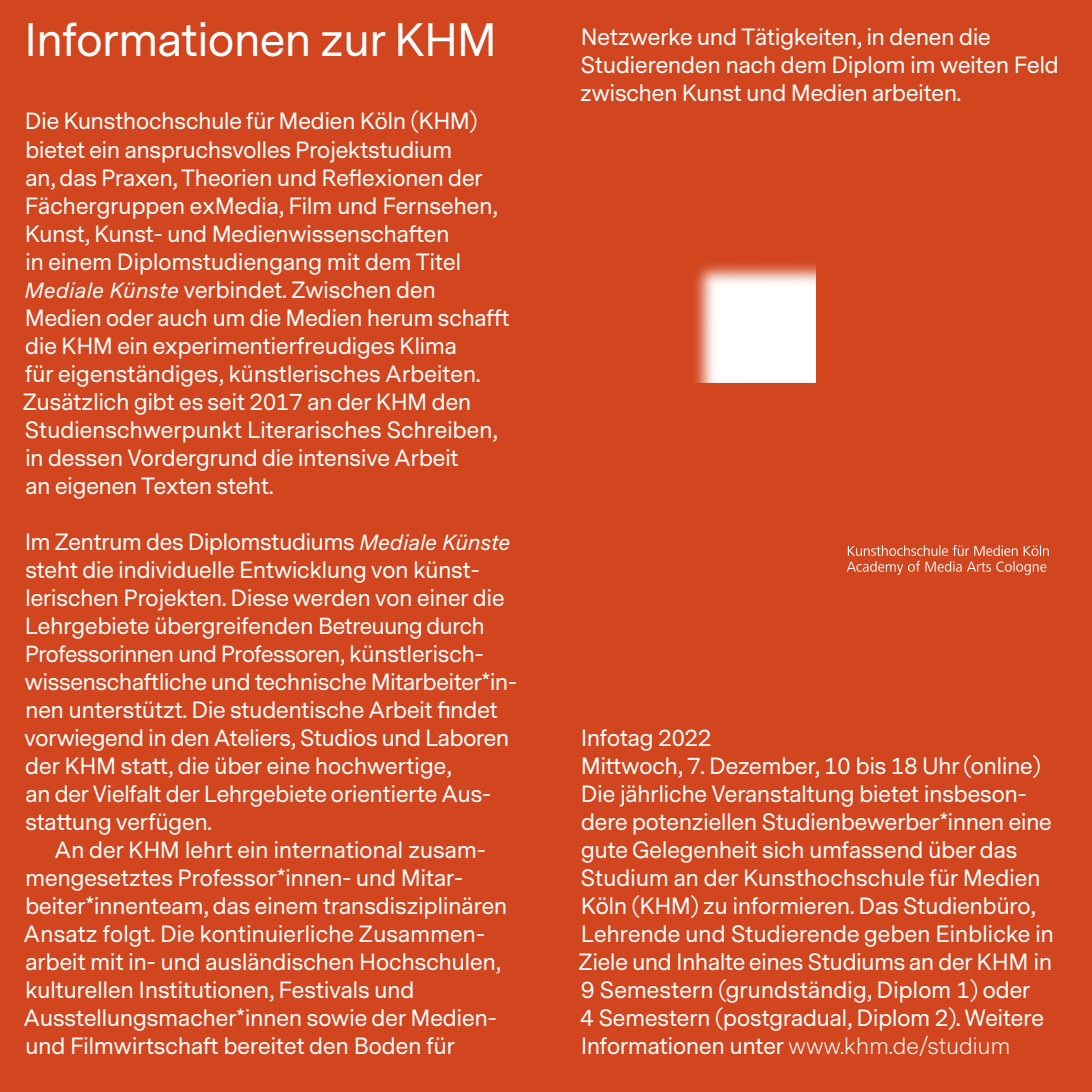
<style>
.page{position:relative;width:1092px;height:1092px;background:#fff}
.page>*{position:absolute;margin:0;border:0;box-sizing:border-box;transform-origin:0 0}
.Messina_25_20{font:43.75px "Messina Sans";color:#fff}
.Messina_25_20-2{font:21.88px/28px "Messina Sans";letter-spacing:.005em;color:#fff}
.Messina_12_5_16_left{font:21.88px/28px "Messina Sans";color:#fff}
.Messina_25_20-3{font:21.7px "Messina Sans";letter-spacing:-.015em;color:#fff}
.s1{font-style:italic}
.s2{font-size:21.7px}
.s3{font-size:21.88px}
.s4{font-weight:300}
</style>
<div class="page">
<div style="left:0;top:0;width:1091px;height:1091px;background:#d1461f"></div>
<img style="left:694px;top:264px;width:121px;height:118px">
<svg style="left:846px;top:545px;width:202px;height:29px"></svg>
<p class="Messina_25_20" style="left:25px;top:11px;width:473px">Informationen zur KHM</p>
<p class="Messina_25_20-2" style="left:580px;top:24px;width:480px">Netzwerke und Tätigkeiten, in denen die<br>Studierenden nach dem Diplom im weiten Feld zwischen Kunst und Medien arbeiten.</p>
<p class="Messina_25_20-2" style="left:22px;top:108px;width:489px">Die Kunsthochschule für Medien Köln (KHM) bietet ein anspruchsvolles Projektstudium<br>an, das Praxen, Theorien und Reflexionen der Fächergruppen exMedia, Film und Fernsehen, Kunst, Kunst- und Medienwissenschaften<br>in einem Diplomstudiengang mit dem Titel <span class="s1">Mediale Künste</span> verbindet. Zwischen den Medien oder auch um die Medien herum schafft die KHM ein experimentierfreudiges Klima<br>für eigenständiges, künstlerisches Arbeiten.<br>Zusätzlich gibt es seit 2017 an der KHM den Studienschwerpunkt Literarisches Schreiben, in dessen Vordergrund die intensive Arbeit<br>an eigenen Texten steht.</p>
<p class="Messina_25_20-2" style="left:25px;top:528px;width:487px">Im Zentrum des Diplomstudiums <span class="s1">Mediale Künste </span>steht die individuelle Entwicklung von künst&shy;lerischen Projekten. Diese werden von einer die Lehrgebiete übergreifenden <span class="s2">Betreuung durch</span></p>
<p class="Messina_25_20-3" style="left:25px;top:639px;width:460px">Professorinnen und Professoren<span class="s3">, künstlerisch-</span></p>
<p class="Messina_25_20-2" style="left:25px;top:668px;width:494px">wissenschaftliche und technische Mitarbeiter*in&shy;nen unterstützt. Die studentische Arbeit findet vorwiegend in den Ateliers, Studios und Laboren der KHM statt, die über eine hochwertige,<br>an der Vielfalt der Lehrgebiete orientierte Aus&shy;stattung verfügen.</p>
<p class="Messina_25_20-2" style="left:24px;top:836px;width:485px;text-indent:31px">An der KHM lehrt ein international zusam&shy;mengesetztes Professor*innen- und Mitar&shy;beiter*innenteam, das einem transdisziplinären Ansatz folgt. Die kontinuierliche Zusammen&shy;arbeit mit in- und ausländischen Hochschulen, kulturellen Institutionen, Festivals und Ausstellungsmacher*innen sowie der Medien&shy;und Filmwirtschaft bereitet den Boden für</p>
<p class="Messina_12_5_16_left" style="left:581px;top:724px;width:461px">Infotag 2022<br>Mittwoch, 7. Dezember, 10 bis 18 Uhr (online)</p>
<p class="Messina_12_5_16_left" style="left:578px;top:780px;width:477px">Die jährliche Veranstaltung bietet insbeson&shy;dere potenziellen Studienbewerber*innen eine gute Gelegenheit sich umfassend über das Studium an der Kunsthochschule für Medien Köln (KHM) zu informieren. Das Studienbüro, Lehrende und Studierende geben Einblicke in Ziele und Inhalte eines Studiums an der KHM in 9 Semestern (grundständig, Diplom 1) oder<br>4 Semestern (postgradual, Diplom 2). Weitere Informationen unter <span class="s4">www.khm.de/studium</span></p>
</div>
